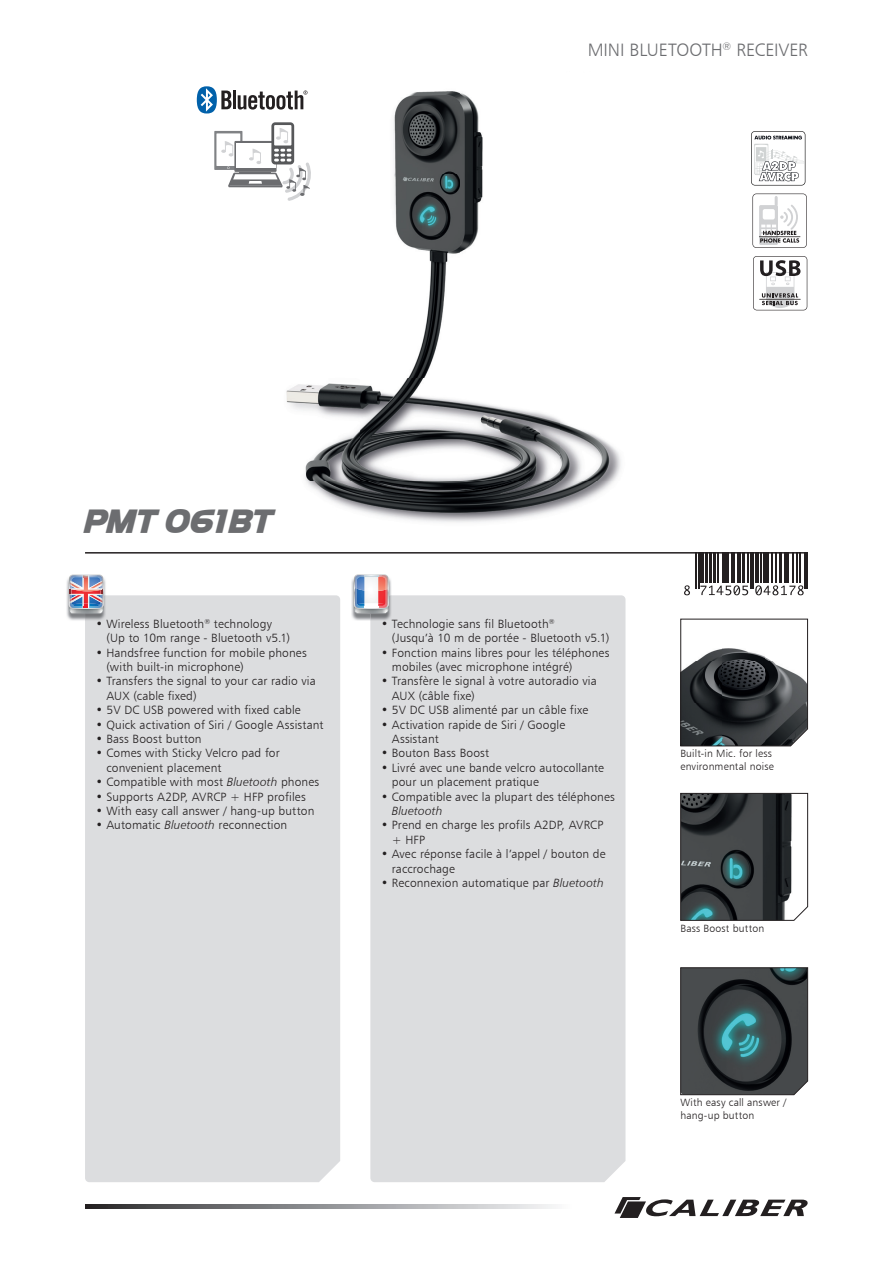
<style>
.page{position:relative;width:893px;height:1263px;background:#fff}
.page>*{position:absolute;margin:0;border:0;box-sizing:border-box;transform-origin:0 0}
.t1{font:italic 700 30px "Newtown";letter-spacing:.045em;color:#6c6d70}
.t2{font:18px "Humanist 777 BT Light B";letter-spacing:-.005em;color:#6c6d70}
.t3{font:12px/14.4px "Humanist 777 BT Light B";letter-spacing:.01em;color:#231f20}
.t4{font:12px "Humanist 777 BT Light Italic B";letter-spacing:.01em;color:#231f20}
.t5{font:10.5px/12.6px "Humanist 777 BT Light B";letter-spacing:.015em;color:#231f20}
.s1{font-family:"Humanist 777 BT Light Italic B"}
</style>
<div class="page">
<svg style="left:614px;top:1197px;width:194px;height:21px"></svg>
<svg style="left:85px;top:1204px;width:469px;height:4px;background:#8e8f91"></svg>
<img style="left:196px;top:90px;width:564px;height:433px">
<svg style="left:680px;top:793px;width:128px;height:128px;background:#4d5355"></svg>
<hr style="left:85px;top:552px;width:723px;height:2px;background:#231f20">
<div style="left:85px;top:595px;width:255px;height:587px;background:#dcdddf"></div>
<img style="left:66px;top:577px;width:40px;height:44px">
<img style="left:85px;top:595px;width:21px;height:26px">
<svg style="left:69px;top:579px;width:34px;height:35px"></svg>
<svg style="left:69px;top:574px;width:34px;height:39px"></svg>
<div style="left:370px;top:595px;width:255px;height:587px;background:#dcdddf"></div>
<img style="left:351px;top:578px;width:40px;height:43px">
<img style="left:370px;top:595px;width:22px;height:26px">
<div style="left:354px;top:579px;width:35px;height:35px;background:#929498;border-radius:4px"></div>
<img style="left:354px;top:612px;width:35px;height:1px">
<svg style="left:354px;top:574px;width:35px;height:38px"></svg>
<hr style="left:696px;top:552px;width:1px;height:37px;background:#231f20">
<hr style="left:698px;top:552px;width:1px;height:37px;background:#231f20">
<hr style="left:701px;top:552px;width:3px;height:31px;background:#231f20">
<hr style="left:705px;top:552px;width:3px;height:31px;background:#231f20">
<hr style="left:709px;top:552px;width:2px;height:31px;background:#231f20">
<hr style="left:714px;top:552px;width:2px;height:31px;background:#231f20">
<hr style="left:717px;top:552px;width:1px;height:31px;background:#231f20">
<hr style="left:722px;top:552px;width:2px;height:31px;background:#231f20">
<hr style="left:725px;top:552px;width:4px;height:31px;background:#231f20">
<hr style="left:731px;top:552px;width:1px;height:31px;background:#231f20">
<hr style="left:734px;top:552px;width:1px;height:31px;background:#231f20">
<hr style="left:737px;top:552px;width:4px;height:31px;background:#231f20">
<hr style="left:742px;top:552px;width:2px;height:31px;background:#231f20">
<hr style="left:748px;top:552px;width:1px;height:31px;background:#231f20">
<hr style="left:750px;top:552px;width:1px;height:37px;background:#231f20">
<hr style="left:752px;top:552px;width:2px;height:37px;background:#231f20">
<hr style="left:755px;top:552px;width:3px;height:31px;background:#231f20">
<hr style="left:761px;top:552px;width:1px;height:31px;background:#231f20">
<hr style="left:763px;top:552px;width:1px;height:31px;background:#231f20">
<hr style="left:765px;top:552px;width:4px;height:31px;background:#231f20">
<hr style="left:771px;top:552px;width:1px;height:31px;background:#231f20">
<hr style="left:775px;top:552px;width:1px;height:31px;background:#231f20">
<hr style="left:780px;top:552px;width:2px;height:31px;background:#231f20">
<hr style="left:784px;top:552px;width:3px;height:31px;background:#231f20">
<hr style="left:788px;top:552px;width:1px;height:31px;background:#231f20">
<hr style="left:793px;top:552px;width:1px;height:31px;background:#231f20">
<hr style="left:796px;top:552px;width:1px;height:31px;background:#231f20">
<hr style="left:800px;top:552px;width:1px;height:31px;background:#231f20">
<hr style="left:804px;top:552px;width:2px;height:37px;background:#231f20">
<hr style="left:807px;top:552px;width:1px;height:37px;background:#231f20">
<svg style="left:684px;top:585px;width:6px;height:10px"></svg>
<svg style="left:700px;top:585px;width:48px;height:10px"></svg>
<svg style="left:755px;top:585px;width:49px;height:10px"></svg>
<div style="left:214px;top:131px;width:28px;height:39px;background:#808285"></div>
<div style="left:216px;top:133px;width:24px;height:33px;background:#fff"></div>
<svg style="left:221px;top:122px;width:91px;height:79px"></svg>
<svg style="left:680px;top:618px;width:128px;height:129px"></svg>
<svg style="left:680px;top:967px;width:128px;height:128px;background:#3a4649"></svg>
<svg style="left:752px;top:194px;width:55px;height:54px"></svg>
<svg style="left:751px;top:131px;width:54px;height:54px"></svg>
<svg style="left:753px;top:256px;width:54px;height:54px"></svg>
<hr style="left:759px;top:299px;width:42px;height:1px;background:#231f20">
<hr style="left:233px;top:91px;width:3px;height:18px;background:#231f20">
<svg style="left:197px;top:86px;width:35px;height:27px"></svg>
<svg style="left:238px;top:91px;width:70px;height:19px"></svg>
<h2 class="t2" style="left:588px;top:39px;width:222px">MINI BLUETOOTH<sup>®</sup> RECEIVER</h2>
<h1 class="t1" style="left:85px;top:502px;width:189px">PMT 061BT</h1>
<p class="t3" style="left:106px;top:616px;width:185px;text-indent:-11px">• Wireless Bluetooth<sup>®</sup> technology (Up to 10m range - Bluetooth v5.1)</p>
<p class="t3" style="left:106px;top:645px;width:202px;text-indent:-11px">• Handsfree function for mobile phones (with built-in microphone)</p>
<p class="t3" style="left:106px;top:674px;width:211px;text-indent:-11px">• Transfers the signal to your car radio via<br>AUX (cable fixed)</p>
<p class="t3" style="left:96px;top:703px;width:207px">• 5V DC USB powered with fixed cable</p>
<p class="t3" style="left:96px;top:717px;width:229px">• Quick activation of Siri / Google Assistant</p>
<p class="t3" style="left:96px;top:731px;width:108px">• Bass Boost button</p>
<p class="t3" style="left:106px;top:746px;width:175px;text-indent:-11px">• Comes with Sticky Velcro pad for convenient placement</p>
<p class="t3" style="left:96px;top:775px;width:225px">• Compatible with most <span class="s1">Bluetooth</span> phones</p>
<p class="t3" style="left:96px;top:789px;width:212px">• Supports A2DP, AVRCP + HFP profiles</p>
<p class="t3" style="left:96px;top:803px;width:220px">• With easy call answer / hang-up button</p>
<p class="t3" style="left:96px;top:818px;width:193px">• Automatic <span class="s1">Bluetooth</span> reconnection</p>
<p class="t3" style="left:392px;top:616px;width:219px;text-indent:-11px">• Technologie sans fil Bluetooth<sup>®<br></sup>(Jusqu’à 10 m de portée - Bluetooth v5.1)</p>
<p class="t3" style="left:392px;top:645px;width:219px;text-indent:-11px">• Fonction mains libres pour les téléphones mobiles (avec microphone intégré)</p>
<p class="t3" style="left:392px;top:674px;width:206px;text-indent:-11px">• Transfère le signal à votre autoradio via<br>AUX (câble fixe)</p>
<p class="t3" style="left:381px;top:703px;width:209px">• 5V DC USB alimenté par un câble fixe</p>
<p class="t3" style="left:392px;top:717px;width:175px;text-indent:-11px">• Activation rapide de Siri / Google<br>Assistant</p>
<p class="t3" style="left:381px;top:746px;width:110px">• Bouton Bass Boost</p>
<p class="t3" style="left:392px;top:760px;width:214px;text-indent:-11px">• Livré avec une bande velcro autocollante pour un placement pratique</p>
<p class="t3" style="left:381px;top:789px;width:235px">• Compatible avec la plupart des téléphones</p>
<p class="t4" style="left:392px;top:803px;width:52px">Bluetooth</p>
<p class="t3" style="left:392px;top:818px;width:213px;text-indent:-11px">• Prend en charge les profils A2DP, AVRCP + HFP</p>
<p class="t3" style="left:392px;top:847px;width:215px;text-indent:-11px">• Avec réponse facile à l’appel / bouton de raccrochage</p>
<p class="t3" style="left:381px;top:875px;width:224px">• Reconnexion automatique par <span class="s1">Bluetooth</span></p>
<p class="t5" style="left:680px;top:747px;width:95px">Built-in Mic. for less environmental noise</p>
<p class="t5" style="left:680px;top:922px;width:85px">Bass Boost button</p>
<p class="t5" style="left:680px;top:1096px;width:107px">With easy call answer / hang-up button</p>
</div>
